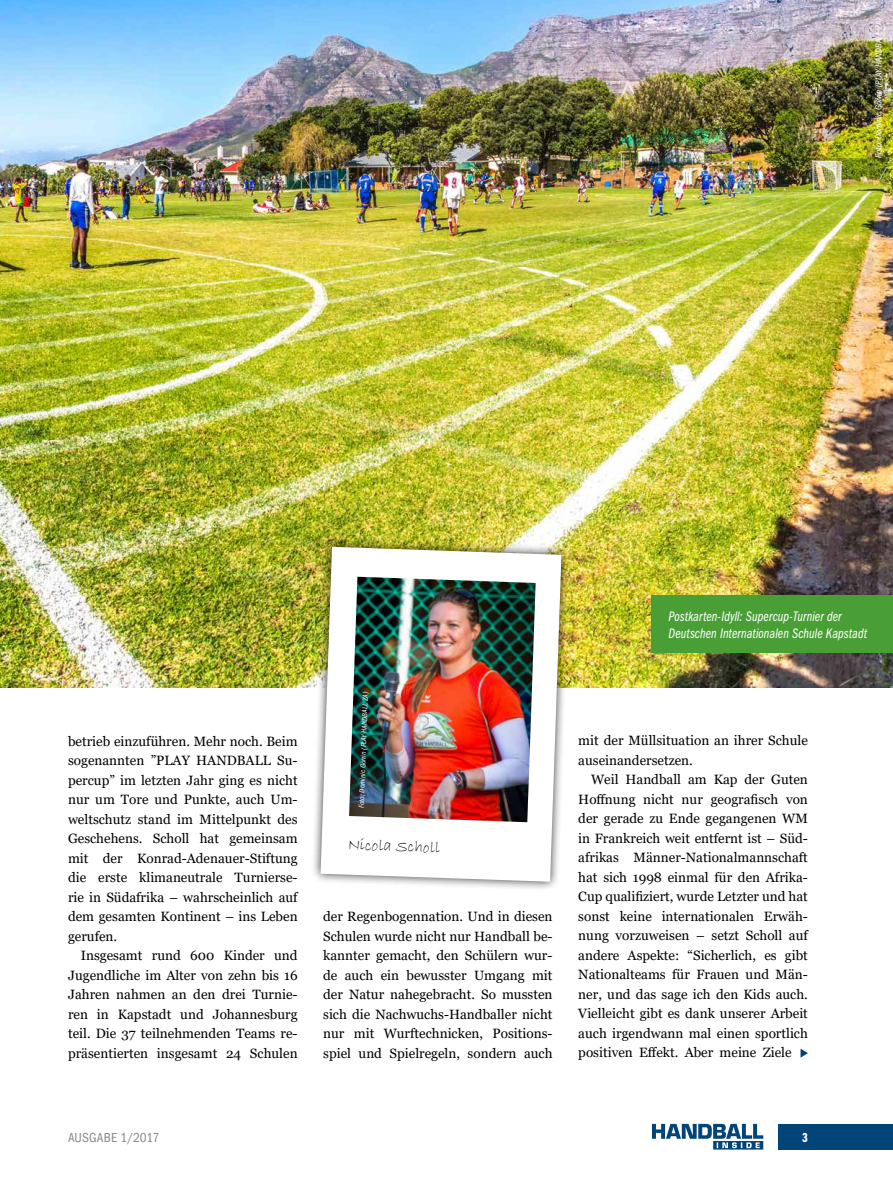
<style>
.page{position:relative;width:893px;height:1191px;background:#fff}
.page>*{position:absolute;margin:0;border:0;box-sizing:border-box;transform-origin:0 0}
.t1{font:16.5px "Bradley Hand ITC Std";color:#000}
.t2{font:14.25px/17.1px "Franklin Gothic LT Book Cmpr Ital";letter-spacing:.005em;color:#fff}
.t3{font:13.5px/19.5px "Georgia";color:#000;text-align:justify}
.t4{font:condensed 13.5px "Franklin Gothic LT";letter-spacing:.005em;color:#878787}
.t5{font:13.5px "Franklin Gothic LT Demi Cmpr";color:#fff}
.t6{font:italic condensed 9px "Franklin Gothic LT";color:#fff}
.t7{font:italic condensed 7.5px "Franklin Gothic LT";color:#fff}
</style>
<div class="page">
<div style="left:779px;top:1123px;width:114px;height:26px;background:#004478"></div>
<svg style="left:652px;top:1123px;width:111px;height:26px"></svg>
<img style="left:0;top:0;width:893px;height:687px">
<svg style="left:800px;top:1048px;width:8px;height:9px"></svg>
<div style="left:311px;top:537px;width:260px;height:354px;background:#000;opacity:.75"></div>
<svg style="left:321px;top:547px;width:240px;height:334px"></svg>
<img style="left:349px;top:577px;width:187px;height:245px">
<div style="left:651px;top:595px;width:242px;height:58px;background:#499f35"></div>
<p class="t6" style="left:873px;top:157px;width:141px;rotate:-90deg">Foto: Dominic Gorrin (PLAY HANDBALL ZA)</p>
<p class="t3" style="left:68px;top:731px;width:231px">betrieb einzuführen. Mehr noch. Beim sogenannten ”PLAY HANDBALL Su&shy;percup” im letzten Jahr ging es nicht nur um Tore und Punkte, auch Um&shy;weltschutz stand im Mittelpunkt des Geschehens. Scholl hat gemeinsam mit der Konrad-Adenauer-Stiftung die erste klimaneutrale Turnierse&shy;rie in Südafrika – wahrscheinlich auf dem gesamten Kontinent – ins Leben gerufen.</p>
<p class="t3" style="left:68px;top:946px;width:231px;text-indent:13px">Insgesamt rund 600 Kinder und Jugendliche im Alter von zehn bis 16<br>Jahren nahmen an den drei Turnie&shy;ren in Kapstadt und Johannesburg teil. Die 37 teilnehmenden Teams re&shy;präsentierten insgesamt 24 Schulen</p>
<p class="t7" style="left:357px;top:808px;width:118px;rotate:-88deg">Foto: Dominic Gorrin (PLAY HANDBALL ZA)</p>
<p class="t1" style="left:348px;top:835px;width:94px;rotate:2deg">Nicola Scholl</p>
<p class="t3" style="left:323px;top:907px;width:231px">der Regenbogennation. Und in diesen Schulen wurde nicht nur Handball be&shy;kannter gemacht, den Schülern wur&shy;de auch ein bewusster Umgang mit der Natur nahegebracht. So mussten sich die Nachwuchs-Handballer nicht nur mit Wurftechnicken, Positions&shy;spiel und Spielregeln, sondern auch</p>
<p class="t2" style="left:668px;top:608px;width:200px">Postkarten-Idyll: Supercup-Turnier der<br>Deutschen Internationalen Schule Kapstadt</p>
<p class="t3" style="left:578px;top:731px;width:231px">mit der Müllsituation an ihrer Schule auseinandersetzen.</p>
<p class="t3" style="left:578px;top:770px;width:231px;text-indent:13px">Weil Handball am Kap der Guten Hoffnung nicht nur geografisch von der gerade zu Ende gegangenen WM in Frankreich weit entfernt ist – Süd&shy;afrikas Männer-Nationalmannschaft hat sich 1998 einmal für den Afrika-Cup qualifiziert, wurde Letzter und hat sonst keine internationalen Erwäh&shy;nung vorzuweisen – setzt Scholl auf andere Aspekte: “Sicherlich, es gibt Nationalteams für Frauen und Män&shy;ner, und das sage ich den Kids auch.<br>Vielleicht gibt es dank unserer Arbeit auch irgendwann mal einen sportlich positiven Effekt. Aber meine Ziele</p>
<p class="t4" style="left:68px;top:1129px;width:93px">AUSGABE 1/2017</p>
<p class="t5" style="left:802px;top:1129px;width:7px">3</p>
</div>
